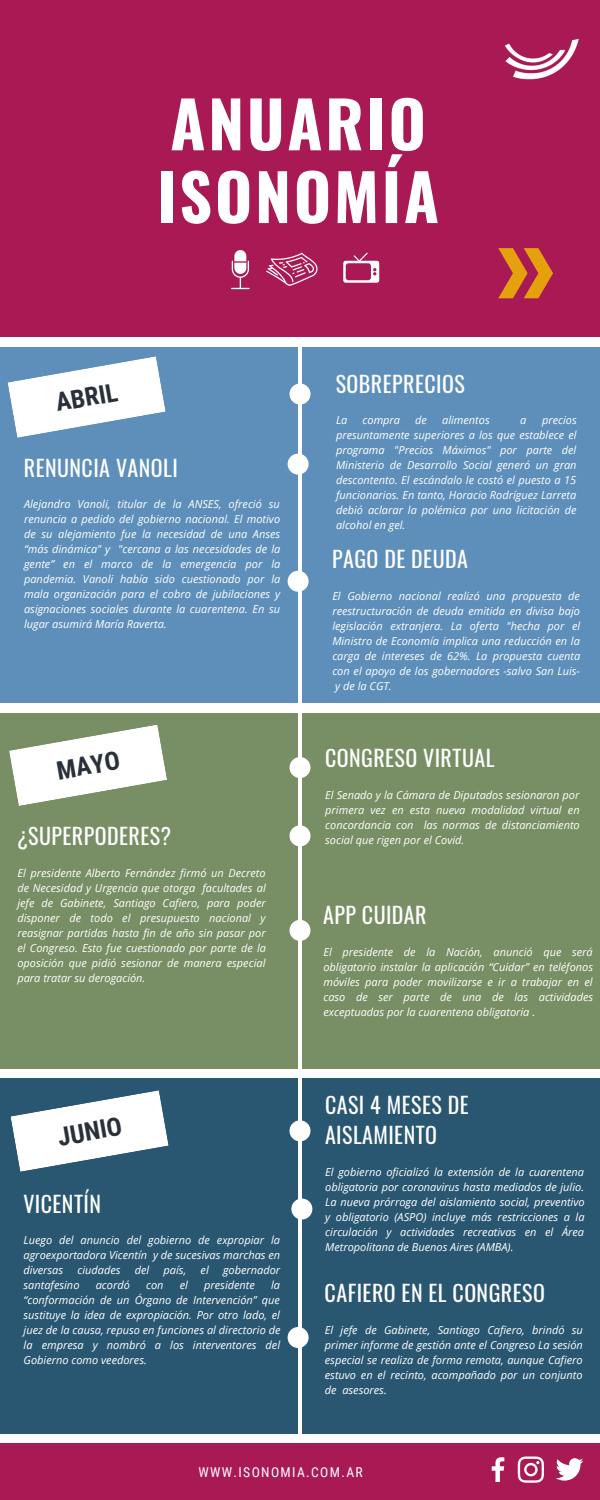
<style>
.page{position:relative;width:600px;height:1500px;background:#fff}
.page>*{position:absolute;margin:0;border:0;box-sizing:border-box;transform-origin:0 0}
.t1{font:700 64px "Oswald";letter-spacing:.045em;color:#fff}
.t2{font:700 25.4px "Roboto Condensed";color:#293039}
.t3{font:22px/30.8px "Oswald";letter-spacing:.02em;color:#fff}
.t4{font:13.6px "Roboto Condensed";letter-spacing:.1em;color:#fff}
.t5{font:italic 11px/15px "Open Sans";color:#fff;text-align:justify}
</style>
<div class="page">
<div style="left:0;top:0;width:600px;height:337px;background:#a91a55"></div>
<div style="left:0;top:347px;width:600px;height:356px;background:#5d8fba"></div>
<div style="left:0;top:714px;width:600px;height:355px;background:#788e64"></div>
<div style="left:0;top:1079px;width:600px;height:355px;background:#295771"></div>
<div style="left:0;top:1443px;width:600px;height:57px;background:#a91a55"></div>
<hr style="left:298px;top:340px;width:4px;height:1098px;background:#fff">
<div style="left:290px;top:384px;width:21px;height:21px;background:#fff;border-radius:50%"></div>
<div style="left:288px;top:454px;width:21px;height:21px;background:#fff;border-radius:50%"></div>
<div style="left:290px;top:757px;width:21px;height:21px;background:#fff;border-radius:50%"></div>
<div style="left:290px;top:825px;width:21px;height:21px;background:#fff;border-radius:50%"></div>
<div style="left:290px;top:1120px;width:21px;height:21px;background:#fff;border-radius:50%"></div>
<div style="left:291px;top:1199px;width:21px;height:21px;background:#fff;border-radius:50%"></div>
<svg style="left:343px;top:253px;width:36px;height:30px"></svg>
<svg style="left:231px;top:250px;width:19px;height:39px"></svg>
<svg style="left:266px;top:253px;width:52px;height:33px"></svg>
<img style="left:505px;top:39px;width:74px;height:41px">
<svg style="left:8px;top:356px;width:158px;height:82px"></svg>
<svg style="left:9px;top:725px;width:158px;height:81px"></svg>
<svg style="left:11px;top:1090px;width:158px;height:82px"></svg>
<svg style="left:498px;top:248px;width:55px;height:50px"></svg>
<div style="left:288px;top:571px;width:21px;height:21px;background:#fff;border-radius:50%"></div>
<div style="left:290px;top:920px;width:21px;height:21px;background:#fff;border-radius:50%"></div>
<div style="left:288px;top:1327px;width:21px;height:21px;background:#fff;border-radius:50%"></div>
<svg style="left:492px;top:1457px;width:12px;height:25px"></svg>
<svg style="left:518px;top:1457px;width:26px;height:26px"></svg>
<svg style="left:556px;top:1458px;width:27px;height:23px"></svg>
<p class="t1" style="left:170px;top:74px;width:257px">ANUARIO</p>
<p class="t1" style="left:157px;top:147px;width:283px">ISONOMÍA</p>
<p class="t2" style="left:53px;top:388px;width:64px;rotate:-10deg">ABRIL</p>
<p class="t3" style="left:24px;top:452px;width:155px">RENUNCIA VANOLI</p>
<p class="t5" style="left:24px;top:497px;width:258px">Alejandro Vanoli, titular de la ANSES, ofreció su renuncia a pedido del gobierno nacional. El motivo de su alejamiento fue la necesidad de una Anses “más dinámica" y "cercana a las necesidades de la gente” en el marco de la emergencia por la pandemia. Vanoli había sido cuestionado por la mala organización para el cobro de jubilaciones y asignaciones sociales durante la cuarentena. En su lugar asumirá María Raverta.</p>
<p class="t3" style="left:336px;top:367px;width:130px">SOBREPRECIOS</p>
<p class="t5" style="left:336px;top:412px;width:13px">La</p>
<p class="t5" style="left:363px;top:412px;width:39px">compra</p>
<p class="t5" style="left:415px;top:412px;width:13px">de</p>
<p class="t5" style="left:442px;top:412px;width:49px">alimentos</p>
<p class="t5" style="left:520px;top:412px;width:8px">a</p>
<p class="t5" style="left:336px;top:412px;width:242px;text-indent:206px">precios presuntamente superiores a los que establece el programa "Precios Máximos" por parte del Ministerio de Desarrollo Social generó un gran descontento. El escándalo le costó el puesto a 15 funcionarios. En tanto, Horacio Rodríguez Larreta debió aclarar la polémica por una licitación de alcohol en gel.</p>
<p class="t3" style="left:332px;top:543px;width:137px">PAGO DE DEUDA</p>
<p class="t5" style="left:332px;top:588px;width:250px">El Gobierno nacional realizó una propuesta de reestructuración de deuda emitida en divisa bajo legislación extranjera. La oferta "hecha por el Ministro de Economía implica una reducción en la carga de intereses de 62%. La propuesta cuenta con el apoyo de los gobernadores -salvo San Luis&shy;y de la CGT.</p>
<p class="t3" style="left:325px;top:742px;width:171px">CONGRESO VIRTUAL</p>
<p class="t5" style="left:325px;top:787px;width:256px">El Senado y la Cámara de Diputados sesionaron por primera vez en esta nueva modalidad virtual en concordancia con las normas de distanciamiento</p>
<p class="t2" style="left:54px;top:757px;width:65px;rotate:-10deg">MAYO</p>
<p class="t3" style="left:17px;top:820px;width:156px">¿SUPERPODERES?</p>
<p class="t5" style="left:325px;top:832px;width:141px">social que rigen por el Covid.</p>
<p class="t5" style="left:17px;top:865px;width:250px">El presidente Alberto Fernández firmó un Decreto de Necesidad y Urgencia que otorga facultades al jefe de Gabinete, Santiago Cafiero, para poder disponer de todo el presupuesto nacional y reasignar partidas hasta fin de año sin pasar por el Congreso. Esto fue cuestionado por parte de la oposición que pidió sesionar de manera especial para tratar su derogación.</p>
<p class="t3" style="left:323px;top:899px;width:105px">APP CUIDAR</p>
<p class="t5" style="left:323px;top:944px;width:271px">El presidente de la Nación, anunció que será obligatorio instalar la aplicación “Cuidar” en teléfonos móviles para poder movilizarse e ir a trabajar en el caso de ser parte de una de las actividades exceptuadas por la cuarentena obligatoria .</p>
<p class="t2" style="left:55px;top:1122px;width:66px;rotate:-10deg">JUNIO</p>
<p class="t3" style="left:23px;top:1187px;width:79px">VICENTÍN</p>
<p class="t5" style="left:24px;top:1233px;width:258px">Luego del anuncio del gobierno de expropiar la agroexportadora Vicentín y de sucesivas marchas en diversas</p>
<p class="t5" style="left:77px;top:1263px;width:45px">ciudades</p>
<p class="t5" style="left:135px;top:1263px;width:16px">del</p>
<p class="t5" style="left:164px;top:1263px;width:24px">país,</p>
<p class="t5" style="left:201px;top:1263px;width:10px">el</p>
<p class="t5" style="left:223px;top:1263px;width:59px">gobernador</p>
<p class="t5" style="left:24px;top:1278px;width:57px">santafesino</p>
<p class="t5" style="left:96px;top:1278px;width:36px">acordó</p>
<p class="t5" style="left:146px;top:1278px;width:19px">con</p>
<p class="t5" style="left:180px;top:1278px;width:10px">el</p>
<p class="t5" style="left:204px;top:1278px;width:52px">presidente</p>
<p class="t5" style="left:24px;top:1278px;width:258px;text-indent:248px">la “conformación de un Órgano de Intervención” que sustituye la idea de expropiación. Por otro lado, el juez de la causa, repuso en funciones al directorio de la empresa y nombró a los interventores del Gobierno como veedores.</p>
<p class="t3" style="left:325px;top:1088px;width:145px">CASI 4 MESES DE<br>AISLAMIENTO</p>
<p class="t5" style="left:325px;top:1164px;width:261px">El gobierno oficializó la extensión de la cuarentena obligatoria por coronavirus hasta mediados de julio.<br>La nueva prórroga del aislamiento social, preventivo y obligatorio (ASPO) incluye más restricciones a la circulación y actividades recreativas en el Área Metropolitana de Buenos Aires (AMBA).</p>
<p class="t3" style="left:325px;top:1277px;width:222px">CAFIERO EN EL CONGRESO</p>
<p class="t5" style="left:325px;top:1322px;width:260px">El jefe de Gabinete, Santiago Cafiero, brindó su primer informe de gestión ante el Congreso La sesión especial se realiza de forma remota, aunque Cafiero estuvo en el recinto, acompañado por un conjunto de asesores.</p>
<p class="t4" style="left:198px;top:1464px;width:166px">WWW.ISONOMIA.COM.AR</p>
</div>
